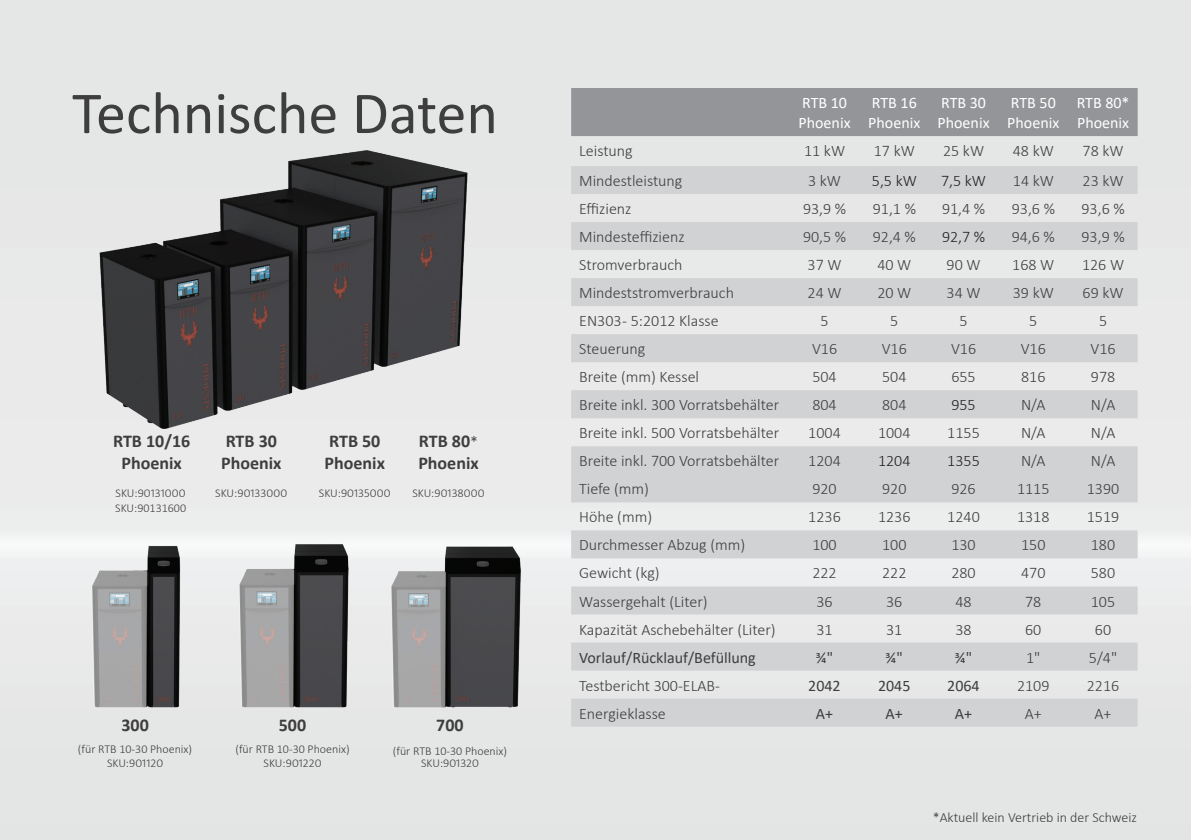
<style>
.page{position:relative;width:1191px;height:840px;background:#fff}
.page>*{position:absolute;margin:0;border:0;box-sizing:border-box;transform-origin:0 0}
.t1{font:60px "Calibri";color:#3e3e3f}
.t2{font:700 18px/21.6px "Calibri";color:#3e3e3f}
.t3{font:300 16px "Calibri";color:#3e3e3f}
.t4{font:16px/20px "Calibri";color:#fff}
.t5{font:16px "Calibri";color:#3e3e3f}
.t6{font:300 16px "Calibri";color:#231f20}
.t7{font:300 14px "Calibri";color:#3e3e3f}
.t8{font:300 12px/14.4px "Calibri";color:#3e3e3f;text-align:center}
.s1{font-weight:300;font-size:16px}
</style>
<div class="page">
<div style="left:571px;top:88px;width:566px;height:48px;background:#939598"></div>
<svg style="left:571px;top:166px;width:566px;height:560px;background:#dcdcde"></svg>
<img style="left:66px;top:541px;width:141px;height:168px">
<img style="left:386px;top:539px;width:140px;height:170px">
<img style="left:223px;top:539px;width:141px;height:169px">
<img style="left:82px;top:143px;width:417px;height:287px">
<h1 class="t1" style="left:72px;top:71px;width:427px">Technische Daten</h1>
<p class="t2" style="left:113px;top:430px;width:79px;text-align:center">RTB 10/16<br>Phoenix</p>
<p class="t8" style="left:115px;top:486px;width:72px;text-align:left">SKU:90131000<br>SKU:90131600</p>
<p class="t2" style="left:221px;top:430px;width:62px">RTB 30<br>Phoenix</p>
<p class="t8" style="left:215px;top:486px;width:73px">SKU:90133000</p>
<p class="t2" style="left:324px;top:430px;width:62px">RTB 50<br>Phoenix</p>
<p class="t8" style="left:319px;top:486px;width:73px">SKU:90135000</p>
<p class="t2" style="left:418px;top:430px;width:62px">RTB 80<span class="s1">*<br></span>Phoenix</p>
<p class="t8" style="left:412px;top:486px;width:74px">SKU:90138000</p>
<p class="t2" style="left:121px;top:713px;width:29px">300</p>
<p class="t8" style="left:78px;top:740px;width:116px">(für RTB 10-30 Phoenix)<br>SKU:901120</p>
<p class="t2" style="left:279px;top:713px;width:29px">500</p>
<p class="t8" style="left:235px;top:740px;width:116px">(für RTB 10-30 Phoenix)<br>SKU:901220</p>
<p class="t2" style="left:436px;top:713px;width:29px">700</p>
<p class="t8" style="left:393px;top:744px;width:116px;line-height:12px">(für RTB 10-30 Phoenix)<br>SKU:901320</p>
<p class="t4" style="left:798px;top:92px;width:54px">RTB 10<br>Phoenix</p>
<p class="t4" style="left:868px;top:92px;width:54px">RTB 16<br>Phoenix</p>
<p class="t4" style="left:937px;top:92px;width:54px">RTB 30<br>Phoenix</p>
<p class="t4" style="left:1007px;top:92px;width:54px">RTB 50<br>Phoenix</p>
<p class="t4" style="left:1076px;top:92px;width:54px">RTB 80*<br>Phoenix</p>
<p class="t3" style="left:579px;top:141px;width:55px">Leistung</p>
<p class="t3" style="left:804px;top:141px;width:42px">11 kW</p>
<p class="t3" style="left:874px;top:141px;width:42px">17 kW</p>
<p class="t3" style="left:943px;top:141px;width:42px">25 kW</p>
<p class="t3" style="left:1012px;top:141px;width:42px">48 kW</p>
<p class="t3" style="left:1082px;top:141px;width:42px">78 kW</p>
<p class="t3" style="left:579px;top:171px;width:105px">Mindestleistung</p>
<p class="t3" style="left:808px;top:171px;width:34px">3 kW</p>
<p class="t6" style="left:872px;top:171px;width:46px">5,5 kW</p>
<p class="t6" style="left:941px;top:171px;width:46px">7,5 kW</p>
<p class="t3" style="left:1013px;top:171px;width:42px">14 kW</p>
<p class="t3" style="left:1082px;top:171px;width:42px">23 kW</p>
<p class="t3" style="left:579px;top:199px;width:54px">Effizienz</p>
<p class="t3" style="left:803px;top:199px;width:45px">93,9 %</p>
<p class="t3" style="left:872px;top:199px;width:45px">91,1 %</p>
<p class="t3" style="left:942px;top:199px;width:45px">91,4 %</p>
<p class="t3" style="left:1011px;top:199px;width:45px">93,6 %</p>
<p class="t3" style="left:1081px;top:199px;width:45px">93,6 %</p>
<p class="t3" style="left:579px;top:227px;width:107px">Mindesteffizienz</p>
<p class="t3" style="left:803px;top:227px;width:45px">90,5 %</p>
<p class="t3" style="left:872px;top:227px;width:45px">92,4 %</p>
<p class="t6" style="left:942px;top:227px;width:45px">92,7 %</p>
<p class="t3" style="left:1011px;top:227px;width:45px">94,6 %</p>
<p class="t3" style="left:1081px;top:227px;width:45px">93,9 %</p>
<p class="t3" style="left:579px;top:255px;width:105px">Stromverbrauch</p>
<p class="t3" style="left:807px;top:255px;width:35px">37 W</p>
<p class="t3" style="left:877px;top:255px;width:35px">40 W</p>
<p class="t3" style="left:946px;top:255px;width:35px">90 W</p>
<p class="t3" style="left:1012px;top:255px;width:44px">168 W</p>
<p class="t3" style="left:1082px;top:255px;width:44px">126 W</p>
<p class="t3" style="left:579px;top:283px;width:156px">Mindeststromverbrauch</p>
<p class="t3" style="left:807px;top:283px;width:35px">24 W</p>
<p class="t3" style="left:877px;top:283px;width:35px">20 W</p>
<p class="t3" style="left:946px;top:283px;width:35px">34 W</p>
<p class="t3" style="left:1012px;top:283px;width:42px">39 kW</p>
<p class="t3" style="left:1082px;top:283px;width:42px">69 kW</p>
<p class="t3" style="left:579px;top:311px;width:141px">EN303 - 5:2012 Klasse</p>
<p class="t3" style="left:820px;top:311px;width:10px">5</p>
<p class="t3" style="left:890px;top:311px;width:10px">5</p>
<p class="t3" style="left:959px;top:311px;width:10px">5</p>
<p class="t3" style="left:1029px;top:311px;width:10px">5</p>
<p class="t3" style="left:1099px;top:311px;width:10px">5</p>
<p class="t3" style="left:579px;top:339px;width:68px">Steuerung</p>
<p class="t3" style="left:812px;top:339px;width:27px">V16</p>
<p class="t3" style="left:881px;top:339px;width:27px">V16</p>
<p class="t3" style="left:951px;top:339px;width:27px">V16</p>
<p class="t3" style="left:1020px;top:339px;width:27px">V16</p>
<p class="t3" style="left:1090px;top:339px;width:27px">V16</p>
<p class="t3" style="left:579px;top:367px;width:121px">Breite (mm) Kessel</p>
<p class="t3" style="left:812px;top:367px;width:26px">504</p>
<p class="t3" style="left:882px;top:367px;width:26px">504</p>
<p class="t3" style="left:951px;top:367px;width:26px">655</p>
<p class="t3" style="left:1021px;top:367px;width:26px">816</p>
<p class="t3" style="left:1091px;top:367px;width:26px">978</p>
<p class="t3" style="left:579px;top:395px;width:202px">Breite inkl. 300 Vorratsbehälter</p>
<p class="t3" style="left:812px;top:395px;width:26px">804</p>
<p class="t3" style="left:882px;top:395px;width:26px">804</p>
<p class="t6" style="left:951px;top:395px;width:26px">955</p>
<p class="t3" style="left:1021px;top:395px;width:26px">N/A</p>
<p class="t3" style="left:1090px;top:395px;width:26px">N/A</p>
<p class="t3" style="left:579px;top:423px;width:202px">Breite inkl. 500 Vorratsbehälter</p>
<p class="t3" style="left:808px;top:423px;width:34px">1004</p>
<p class="t3" style="left:878px;top:423px;width:34px">1004</p>
<p class="t3" style="left:947px;top:423px;width:34px">1155</p>
<p class="t3" style="left:1021px;top:423px;width:26px">N/A</p>
<p class="t3" style="left:1090px;top:423px;width:26px">N/A</p>
<p class="t3" style="left:579px;top:451px;width:202px">Breite inkl. 700 Vorratsbehälter</p>
<p class="t3" style="left:808px;top:451px;width:34px">1204</p>
<p class="t6" style="left:878px;top:451px;width:34px">1204</p>
<p class="t6" style="left:947px;top:451px;width:34px">1355</p>
<p class="t3" style="left:1021px;top:451px;width:26px">N/A</p>
<p class="t3" style="left:1090px;top:451px;width:26px">N/A</p>
<p class="t3" style="left:579px;top:479px;width:71px">Tiefe (mm)</p>
<p class="t3" style="left:812px;top:479px;width:26px">920</p>
<p class="t3" style="left:882px;top:479px;width:26px">920</p>
<p class="t3" style="left:951px;top:479px;width:26px">926</p>
<p class="t3" style="left:1017px;top:479px;width:34px">1115</p>
<p class="t3" style="left:1086px;top:479px;width:34px">1390</p>
<p class="t3" style="left:579px;top:507px;width:74px">Höhe (mm)</p>
<p class="t3" style="left:808px;top:507px;width:34px">1236</p>
<p class="t3" style="left:878px;top:507px;width:34px">1236</p>
<p class="t3" style="left:947px;top:507px;width:34px">1240</p>
<p class="t3" style="left:1017px;top:507px;width:34px">1318</p>
<p class="t3" style="left:1086px;top:507px;width:34px">1519</p>
<p class="t3" style="left:579px;top:535px;width:168px">Durchmesser Abzug (mm)</p>
<p class="t3" style="left:812px;top:535px;width:26px">100</p>
<p class="t3" style="left:882px;top:535px;width:26px">100</p>
<p class="t3" style="left:951px;top:535px;width:26px">130</p>
<p class="t3" style="left:1021px;top:535px;width:26px">150</p>
<p class="t3" style="left:1090px;top:535px;width:26px">180</p>
<p class="t3" style="left:579px;top:563px;width:82px">Gewicht (kg)</p>
<p class="t3" style="left:812px;top:563px;width:26px">222</p>
<p class="t3" style="left:882px;top:563px;width:26px">222</p>
<p class="t3" style="left:951px;top:563px;width:26px">280</p>
<p class="t3" style="left:1021px;top:563px;width:26px">470</p>
<p class="t3" style="left:1090px;top:563px;width:26px">580</p>
<p class="t3" style="left:579px;top:591px;width:130px">Wassergehalt (Liter)</p>
<p class="t3" style="left:816px;top:591px;width:18px">36</p>
<p class="t3" style="left:886px;top:591px;width:18px">36</p>
<p class="t3" style="left:955px;top:591px;width:18px">48</p>
<p class="t3" style="left:1025px;top:591px;width:18px">78</p>
<p class="t3" style="left:1090px;top:591px;width:26px">105</p>
<p class="t3" style="left:579px;top:619px;width:198px">Kapazität Aschebehälter (Liter)</p>
<p class="t3" style="left:816px;top:619px;width:18px">31</p>
<p class="t3" style="left:886px;top:619px;width:18px">31</p>
<p class="t3" style="left:955px;top:619px;width:18px">38</p>
<p class="t3" style="left:1025px;top:619px;width:18px">60</p>
<p class="t3" style="left:1095px;top:619px;width:18px">60</p>
<p class="t5" style="left:579px;top:645px;width:178px">Vorlauf/Rücklauf/Befüllung</p>
<p class="t5" style="left:816px;top:645px;width:19px">¾"</p>
<p class="t5" style="left:885px;top:645px;width:19px">¾"</p>
<p class="t5" style="left:955px;top:645px;width:19px">¾"</p>
<p class="t3" style="left:1026px;top:647px;width:16px">1"</p>
<p class="t3" style="left:1089px;top:647px;width:30px">5/4"</p>
<p class="t3" style="left:579px;top:675px;width:142px">Testbericht 300-ELAB-</p>
<p class="t5" style="left:808px;top:673px;width:34px">2042</p>
<p class="t5" style="left:878px;top:673px;width:34px">2045</p>
<p class="t5" style="left:947px;top:673px;width:34px">2064</p>
<p class="t3" style="left:1017px;top:675px;width:34px">2109</p>
<p class="t3" style="left:1086px;top:675px;width:34px">2216</p>
<p class="t3" style="left:579px;top:703px;width:88px">Energieklasse</p>
<p class="t5" style="left:816px;top:701px;width:19px">A+</p>
<p class="t5" style="left:885px;top:701px;width:19px">A+</p>
<p class="t5" style="left:955px;top:701px;width:19px">A+</p>
<p class="t3" style="left:1024px;top:703px;width:18px">A+</p>
<p class="t3" style="left:1094px;top:703px;width:18px">A+</p>
<p class="t7" style="left:932px;top:808px;width:206px">*Aktuell kein Vertrieb in der Schweiz</p>
</div>
